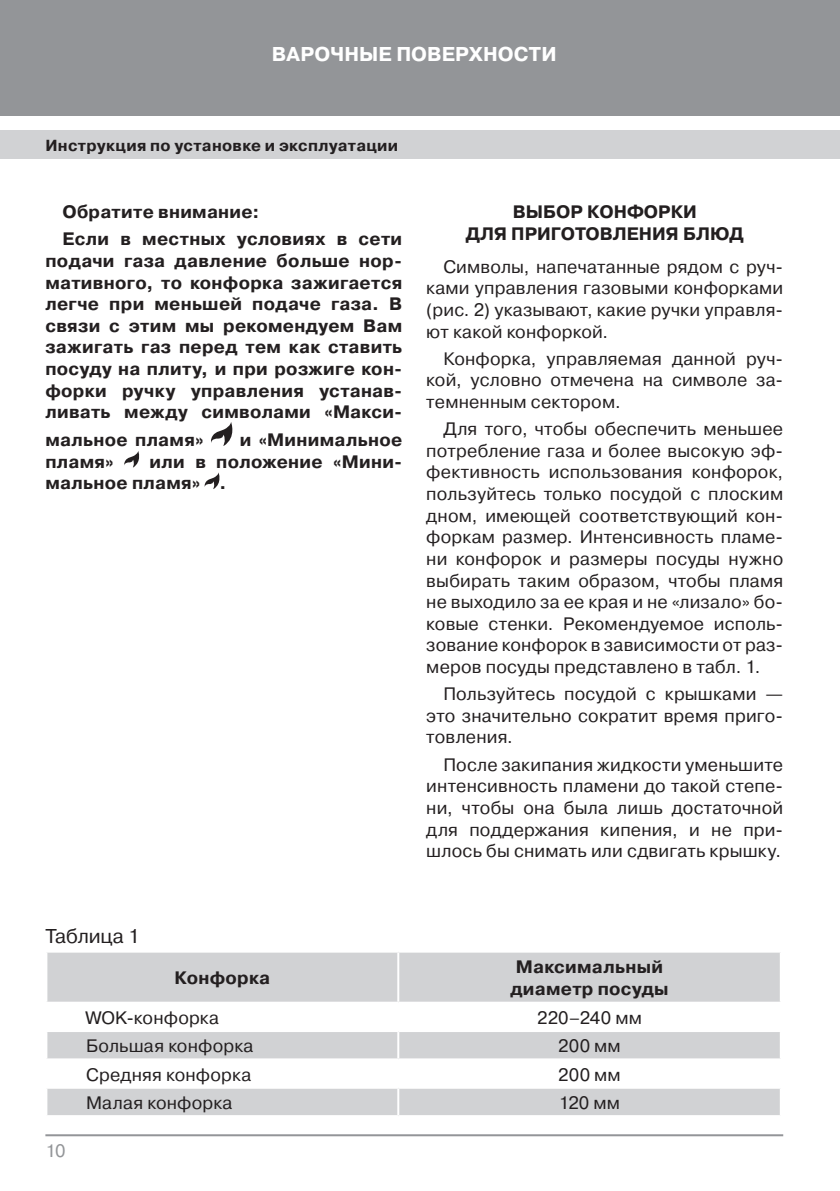
<style>
.page{position:relative;width:840px;height:1191px;background:#fff}
.page>*{position:absolute;margin:0;border:0;box-sizing:border-box;transform-origin:0 0}
.t1{font:700 20px "Pragmatica C";letter-spacing:.005em;color:#fff}
.t2{font:20px "Pragmatica C";letter-spacing:-.01em;color:#231f20}
.t3{font:18px/21.6px "Pragmatica C";letter-spacing:.01em;color:#231f20;text-align:justify}
.t4{font:700 18px/21.6px "Pragmatica C";letter-spacing:.015em;color:#231f20}
.t5{font:18px "Pragmatica C";color:#939598}
.t6{font:700 16px "Pragmatica C";letter-spacing:.02em;color:#231f20}
</style>
<div class="page">
<div style="left:0;top:0;width:839px;height:116px;background:#939598"></div>
<div style="left:0;top:130px;width:839px;height:29px;background:#d1d2d4"></div>
<hr style="left:45px;top:1134px;width:737px;height:2px;background:#939598">
<svg style="left:211px;top:422px;width:22px;height:24px"></svg>
<svg style="left:124px;top:451px;width:16px;height:16px"></svg>
<svg style="left:204px;top:472px;width:16px;height:17px"></svg>
<svg style="left:47px;top:952px;width:732px;height:106px;fill:#d1d2d4"></svg>
<div style="left:47px;top:1088px;width:732px;height:27px;background:#d1d2d4"></div>
<hr style="left:397px;top:952px;width:2px;height:49px;background:#fff">
<hr style="left:45px;top:1001px;width:353px;height:2px;background:#fff">
<hr style="left:398px;top:1001px;width:383px;height:2px;background:#fff">
<hr style="left:397px;top:1003px;width:2px;height:27px;background:#fff">
<hr style="left:45px;top:1030px;width:353px;height:2px;background:#fff">
<hr style="left:398px;top:1030px;width:383px;height:2px;background:#fff">
<hr style="left:397px;top:1032px;width:2px;height:26px;background:#fff">
<hr style="left:397px;top:1088px;width:2px;height:27px;background:#fff">
<p class="t1" style="left:272px;top:43px;width:286px">ВАРОЧНЫЕ ПОВЕРХНОСТИ</p>
<p class="t6" style="left:45px;top:136px;width:354px">Инструкция по установке и эксплуатации</p>
<p class="t4" style="left:62px;top:198px;width:341px;line-height:27.2px">Обратите внимание:<br>Если в местных условиях в сети</p>
<p class="t4" style="left:45px;top:250px;width:358px;text-align:justify">подачи газа давление больше нор&shy;мативного, то конфорка зажигается легче при меньшей подаче газа. В связи с этим мы рекомендуем Вам зажигать газ перед тем как ставить посуду на плиту, и при розжиге кон&shy;форки ручку управления устанав&shy;ливать между символами «Макси-</p>
<p class="t4" style="left:45px;top:429px;width:159px">мальное пламя»</p>
<p class="t4" style="left:239px;top:429px;width:164px">и «Минимальное</p>
<p class="t4" style="left:45px;top:450px;width:70px">пламя»</p>
<p class="t4" style="left:45px;top:450px;width:358px;text-indent:104px">или в положение «Мини&shy;мальное пламя» .</p>
<p class="t4" style="left:465px;top:201px;width:279px;text-align:center">ВЫБОР КОНФОРКИ<br>ДЛЯ ПРИГОТОВЛЕНИЯ БЛЮД</p>
<p class="t3" style="left:426px;top:256px;width:358px;text-indent:17px">Символы, напечатанные рядом с руч&shy;ками управления газовыми конфорками (рис. 2) указывают, какие ручки управля&shy;ют какой конфоркой.</p>
<p class="t3" style="left:426px;top:348px;width:358px;text-indent:17px">Конфорка, управляемая данной руч&shy;кой, условно отмечена на символе за&shy;темненным сектором.</p>
<p class="t3" style="left:426px;top:418px;width:358px;text-indent:17px">Для того, чтобы обеспечить меньшее потребление газа и более высокую эф&shy;фективность использования конфорок, пользуйтесь только посудой с плоским дном, имеющей соответствующий кон&shy;форкам размер. Интенсивность пламе&shy;ни конфорок и размеры посуды нужно выбирать таким образом, чтобы пламя не выходило за ее края и не «лизало» бо&shy;ковые стенки. Рекомендуемое исполь&shy;зование конфорок в зависимости от раз&shy;меров посуды представлено в табл. 1.</p>
<p class="t3" style="left:426px;top:683px;width:358px;text-indent:17px">Пользуйтесь посудой с крышками — это значительно сократит время приго&shy;товления.</p>
<p class="t3" style="left:426px;top:754px;width:358px;text-indent:17px">После закипания жидкости уменьшите интенсивность пламени до такой степе&shy;ни, чтобы она была лишь достаточной для поддержания кипения, и не при&shy;шлось бы снимать или сдвигать крышку.</p>
<p class="t2" style="left:45px;top:924px;width:96px">Таблица 1</p>
<p class="t5" style="left:45px;top:1140px;width:22px">10</p>
<p class="t4" style="left:174px;top:967px;width:97px">Конфорка</p>
<p class="t4" style="left:510px;top:956px;width:160px;text-align:center">Максимальный диаметр посуды</p>
<p class="t3" style="left:86px;top:1007px;width:134px">WOK-конфорка</p>
<p class="t3" style="left:537px;top:1007px;width:106px">220–240 мм</p>
<p class="t3" style="left:86px;top:1035px;width:169px">Большая конфорка</p>
<p class="t3" style="left:558px;top:1035px;width:64px">200 мм</p>
<p class="t3" style="left:86px;top:1063px;width:166px">Средняя конфорка</p>
<p class="t3" style="left:558px;top:1063px;width:64px">200 мм</p>
<p class="t3" style="left:86px;top:1092px;width:148px">Малая конфорка</p>
<p class="t3" style="left:558px;top:1092px;width:63px">120 мм</p>
</div>
